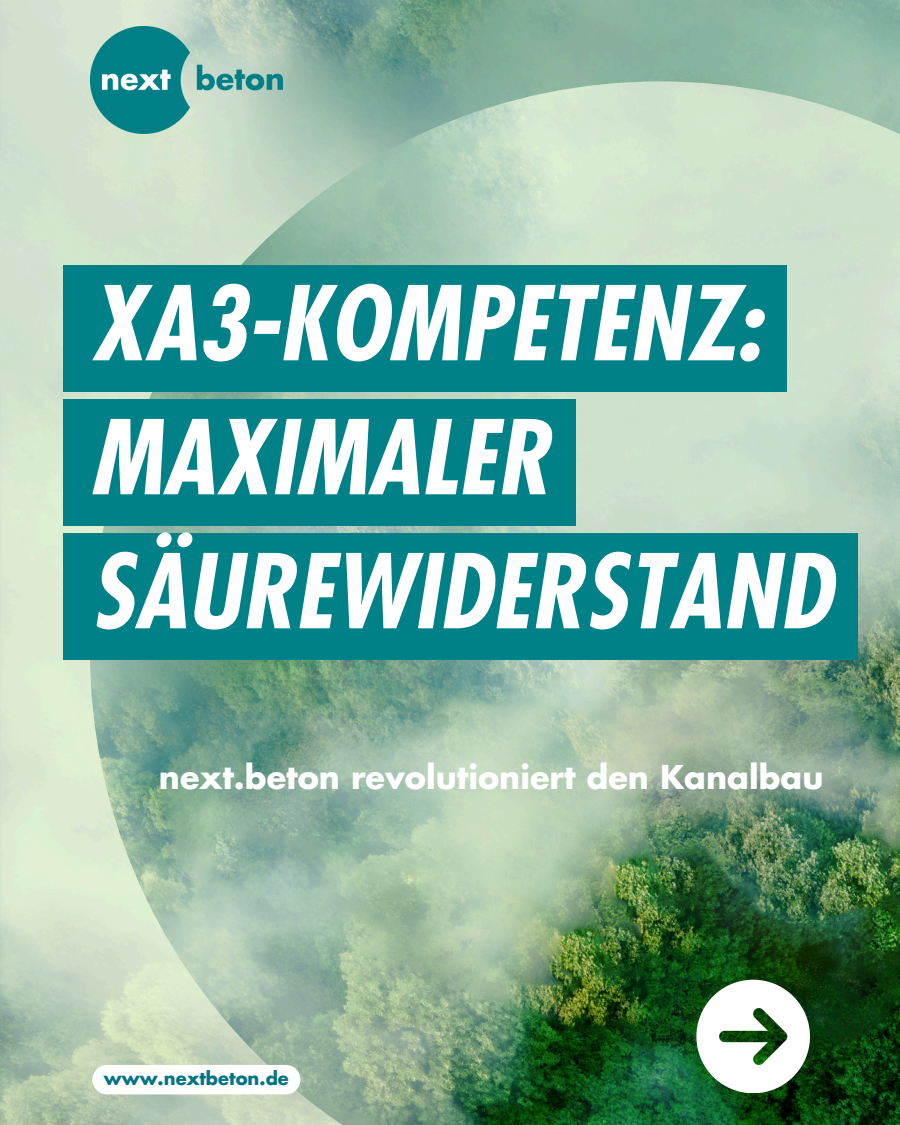
<style>
.page{position:relative;width:900px;height:1125px;background:#fff}
.page>*{position:absolute;margin:0;border:0;box-sizing:border-box;transform-origin:0 0}
.t1{font:italic 700 condensed 100px "Futura Std";color:#fff}
.t2{font:700 32px "Futura Std";color:#fff}
.t3{font:700 18px "Futura Std";color:#047484}
</style>
<div class="page">
<img style="left:0;top:0;width:900px;height:1125px">
<img style="left:90px;top:81px;width:810px;height:1044px">
<img style="left:90px;top:27px;width:193px;height:107px">
<svg style="left:696px;top:980px;width:114px;height:113px"></svg>
<div style="left:92px;top:1065px;width:208px;height:29px;background:#fff;border-radius:15px"></div>
<div style="left:64px;top:265px;width:723px;height:127px;background:#008087"></div>
<div style="left:64px;top:399px;width:512px;height:127px;background:#008087"></div>
<div style="left:64px;top:533px;width:794px;height:127px;background:#008087"></div>
<h1 class="t1" style="left:90px;top:278px;width:672px">XA3-KOMPETENZ:</h1>
<h1 class="t1" style="left:90px;top:412px;width:461px">MAXIMALER</h1>
<p class="t1" style="left:90px;top:546px;width:743px">SÄUREWIDERSTAND</p>
<h2 class="t2" style="left:159px;top:763px;width:666px">next.beton revolutioniert den Kanalbau</h2>
<h1 class="t3" style="left:104px;top:1070px;width:187px">www.nextbeton.de</h1>
</div>
